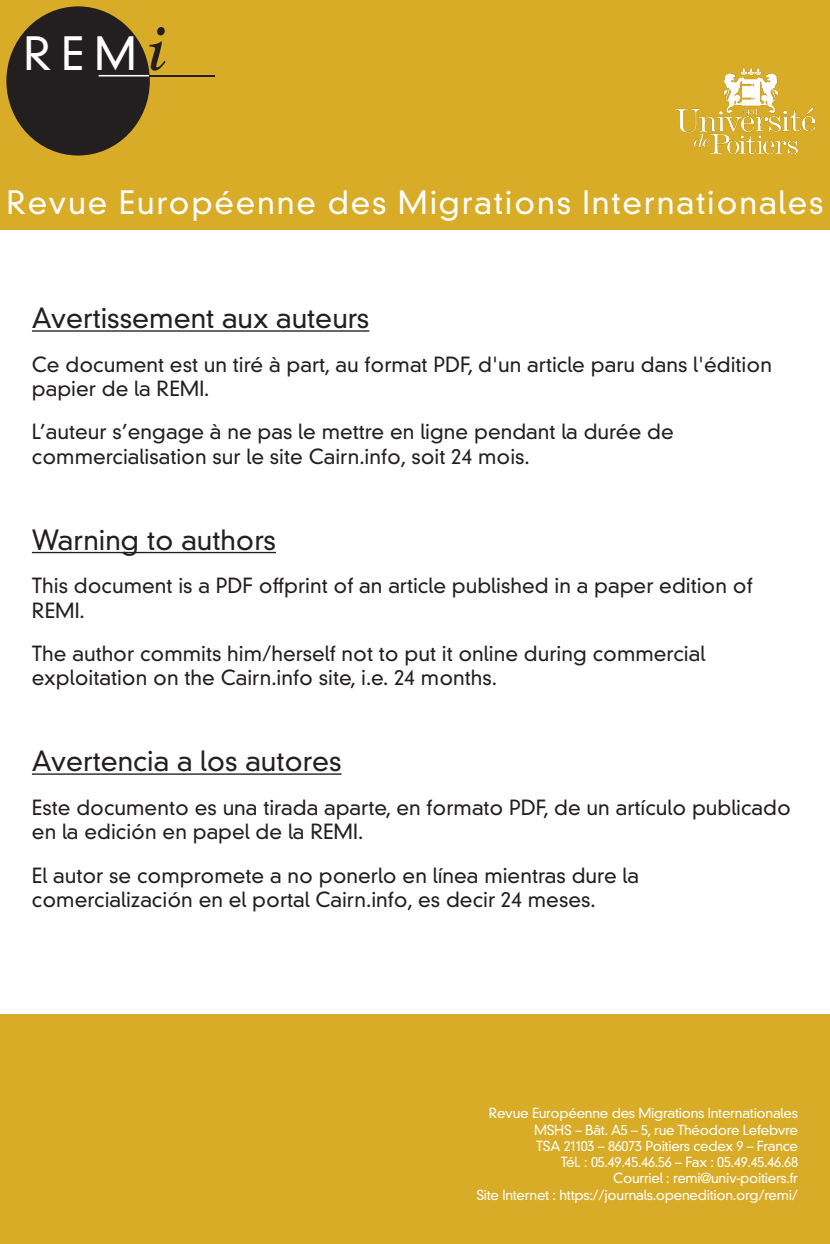
<style>
.page{position:relative;width:830px;height:1244px;background:#fff}
.page>*{position:absolute;margin:0;border:0;box-sizing:border-box;transform-origin:0 0}
.t1{font:300 44.32px "DIN Neuzeit Grotesk Std";color:#fff}
.t2{font:300 31.05px "DIN Neuzeit Grotesk Std";letter-spacing:.055em;color:#fff}
.Titre{font:300 27px "DIN Neuzeit Grotesk Std";color:#231f20}
.Coordinateurs{font:300 20.25px/24.3px "DIN Neuzeit Grotesk Std";color:#231f20}
.t3{font:300 13.5px/16.2px "DIN Neuzeit Grotesk Std";letter-spacing:-.02em;color:#fff;text-align:right}
.s1{font-family:"Esprit";font-weight:500;font-style:italic;font-size:60.3px;color:#231f20}
</style>
<div class="page">
<hr style="left:32px;top:330px;width:337px;height:2px;background:#231f20">
<hr style="left:32px;top:552px;width:244px;height:1px;background:#231f20">
<hr style="left:32px;top:773px;width:309px;height:2px;background:#231f20">
<div style="left:0;top:0;width:829px;height:230px;background:#d9ac27"></div>
<div style="left:6px;top:6px;width:144px;height:150px;background:#231f20;border-radius:50%"></div>
<hr style="left:99px;top:75px;width:114px;height:2px;background:#fff">
<hr style="left:149px;top:75px;width:65px;height:2px;background:#231f20">
<img style="left:675px;top:68px;width:139px;height:86px">
<div style="left:0;top:1014px;width:829px;height:230px;background:#d9ac27"></div>
<p class="t1" style="left:24px;top:27px;width:143px">REM<span class="s1">i</span></p>
<p class="t2" style="left:6px;top:184px;width:818px">Revue Européenne des Migrations Internationales</p>
<p class="Titre" style="left:32px;top:302px;width:339px">Avertissement aux auteurs</p>
<p class="Coordinateurs" style="left:32px;top:352px;width:741px">Ce document est un tiré à part, au format PDF, d'un article paru dans l'édition papier de la REMI.</p>
<p class="Coordinateurs" style="left:32px;top:420px;width:643px">L’auteur s’engage à ne pas le mettre en ligne pendant la durée de commercialisation sur le site Cairn.info, soit 24 mois.</p>
<p class="Titre" style="left:32px;top:524px;width:245px">Warning to authors</p>
<p class="Coordinateurs" style="left:32px;top:574px;width:722px">This document is a PDF offprint of an article published in a paper edition of<br>REMI.</p>
<p class="Coordinateurs" style="left:32px;top:641px;width:674px">The author commits him/herself not to put it online during commercial exploitation on the Cairn.info site, i.e. 24 months.</p>
<p class="Titre" style="left:32px;top:745px;width:311px">Avertencia a los autores</p>
<p class="Coordinateurs" style="left:32px;top:795px;width:760px">Este documento es una tirada aparte, en formato PDF, de un artículo publicado en la edición en papel de la REMI.</p>
<p class="Coordinateurs" style="left:32px;top:863px;width:608px">El autor se compromete a no ponerlo en línea mientras dure la comercialización en el portal Cairn.info, es decir 24 meses.</p>
<p class="t3" style="left:476px;top:1105px;width:323px">Revue Européenne des Migrations Internationales MSHS – Bât. A5 – 5, rue Théodore Lefebvre<br>TSA 21103 – 86073 Poitiers cedex 9 – France<br>Tél. : 05.49.45.46.56 – Fax : 05.49.45.46.68<br>Courriel : remi@univ-poitiers.fr<br>Site Internet : https://journals.openedition.org/remi/</p>
</div>
